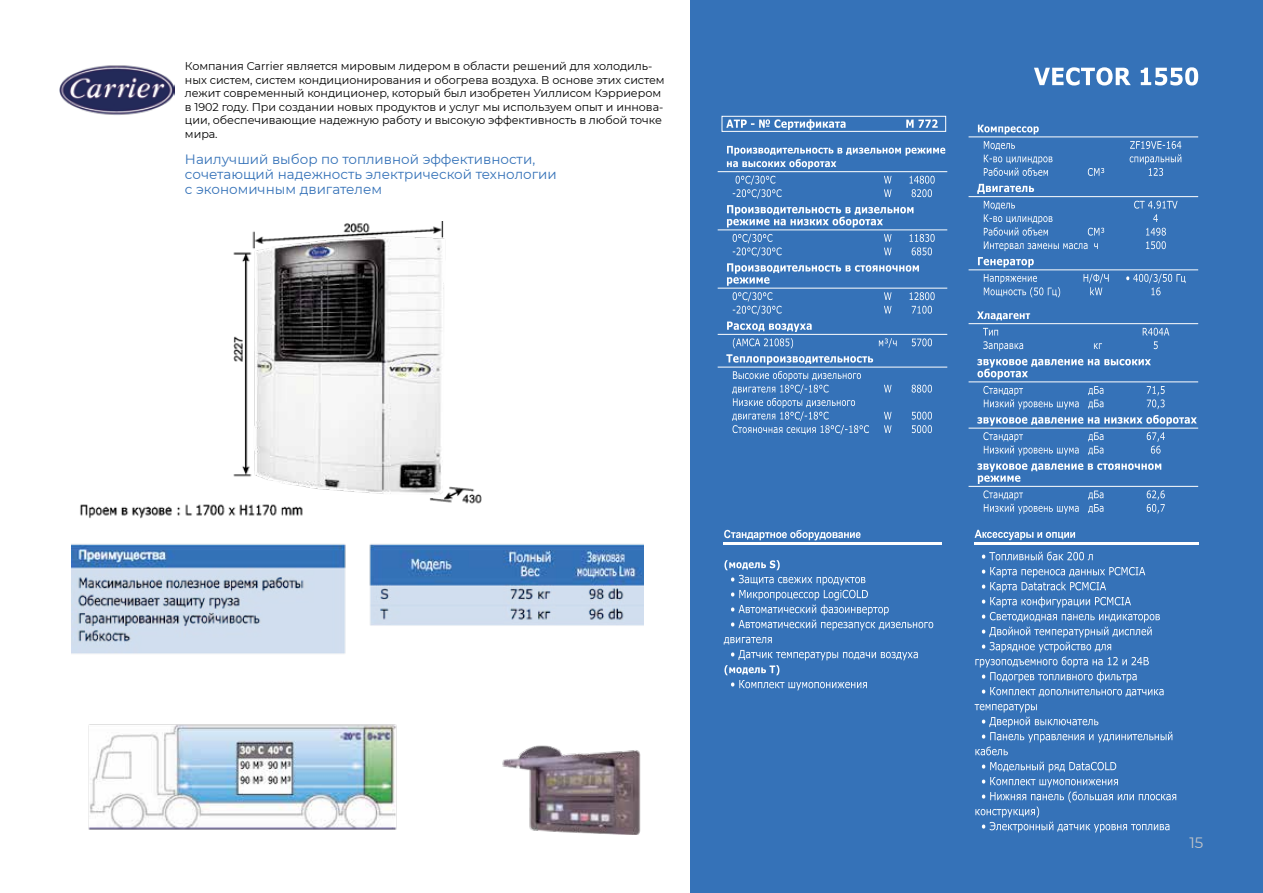
<style>
.page{position:relative;width:1263px;height:893px;background:#fff}
.page>*{position:absolute;margin:0;border:0;box-sizing:border-box;transform-origin:0 0}
.t1{font:15px "Montserrat";color:#aeafb2}
.t2{font:13.5px/15px "Montserrat";color:#3572b8}
.t3{font:11.25px/13.5px "Montserrat";letter-spacing:-.005em;color:#000}
</style>
<div class="page">
<img style="left:71px;top:222px;width:572px;height:612px">
<div style="left:690px;top:0;width:573px;height:893px;background:#3572b8"></div>
<svg style="left:1034px;top:67px;width:164px;height:19px"></svg>
<hr style="left:718px;top:171px;width:229px;height:1px;background:#fff">
<svg style="left:727px;top:146px;width:218px;height:23px"></svg>
<svg style="left:733px;top:176px;width:48px;height:23px"></svg>
<svg style="left:884px;top:176px;width:51px;height:21px"></svg>
<hr style="left:718px;top:230px;width:229px;height:1px;background:#fff">
<svg style="left:727px;top:205px;width:186px;height:23px"></svg>
<svg style="left:733px;top:234px;width:48px;height:23px"></svg>
<svg style="left:884px;top:234px;width:51px;height:21px"></svg>
<hr style="left:718px;top:288px;width:229px;height:1px;background:#fff">
<svg style="left:727px;top:263px;width:192px;height:23px"></svg>
<svg style="left:884px;top:292px;width:51px;height:8px"></svg>
<svg style="left:733px;top:292px;width:48px;height:23px"></svg>
<svg style="left:884px;top:306px;width:48px;height:8px"></svg>
<hr style="left:718px;top:334px;width:229px;height:1px;background:#fff">
<svg style="left:727px;top:322px;width:85px;height:10px"></svg>
<svg style="left:733px;top:338px;width:60px;height:10px"></svg>
<svg style="left:879px;top:338px;width:53px;height:10px"></svg>
<hr style="left:718px;top:367px;width:229px;height:1px;background:#fff">
<svg style="left:726px;top:354px;width:147px;height:11px"></svg>
<svg style="left:732px;top:371px;width:200px;height:63px"></svg>
<hr style="left:968px;top:137px;width:230px;height:1px;background:#fff">
<svg style="left:978px;top:125px;width:61px;height:9px"></svg>
<svg style="left:984px;top:141px;width:197px;height:35px"></svg>
<hr style="left:968px;top:196px;width:230px;height:1px;background:#fff">
<svg style="left:977px;top:184px;width:57px;height:10px"></svg>
<svg style="left:984px;top:201px;width:193px;height:50px"></svg>
<hr style="left:968px;top:269px;width:230px;height:1px;background:#fff">
<svg style="left:978px;top:257px;width:56px;height:10px"></svg>
<svg style="left:984px;top:274px;width:201px;height:23px"></svg>
<hr style="left:968px;top:323px;width:230px;height:1px;background:#fff">
<svg style="left:977px;top:311px;width:53px;height:9px"></svg>
<svg style="left:983px;top:328px;width:186px;height:23px"></svg>
<hr style="left:968px;top:381px;width:230px;height:1px;background:#fff">
<svg style="left:977px;top:359px;width:174px;height:20px"></svg>
<svg style="left:983px;top:386px;width:182px;height:23px"></svg>
<hr style="left:968px;top:428px;width:230px;height:1px;background:#fff">
<svg style="left:977px;top:415px;width:220px;height:11px"></svg>
<svg style="left:983px;top:432px;width:182px;height:24px"></svg>
<hr style="left:968px;top:486px;width:230px;height:1px;background:#fff">
<svg style="left:977px;top:463px;width:184px;height:21px"></svg>
<svg style="left:983px;top:490px;width:182px;height:24px"></svg>
<img style="left:724px;top:542px;width:217px;height:2px">
<svg style="left:724px;top:530px;width:137px;height:10px"></svg>
<svg style="left:724px;top:560px;width:209px;height:70px"></svg>
<svg style="left:724px;top:637px;width:194px;height:53px"></svg>
<img style="left:974px;top:542px;width:224px;height:2px">
<svg style="left:974px;top:530px;width:101px;height:10px"></svg>
<svg style="left:982px;top:552px;width:111px;height:8px"></svg>
<svg style="left:975px;top:567px;width:188px;height:130px"></svg>
<svg style="left:974px;top:704px;width:198px;height:51px"></svg>
<svg style="left:975px;top:762px;width:201px;height:70px"></svg>
<div style="left:721px;top:116px;width:225px;height:16px;border:1px solid #fff"></div>
<svg style="left:726px;top:119px;width:119px;height:11px"></svg>
<svg style="left:906px;top:119px;width:32px;height:9px"></svg>
<img style="left:60px;top:65px;width:114px;height:50px">
<p class="t3" style="left:185px;top:59px;width:481px">Компания Carrier является мировым лидером в области решений для холодиль&shy;ных систем, систем кондиционирования и обогрева воздуха. В основе этих систем лежит современный кондиционер, который был изобретен Уиллисом Кэрриером в 1902 году. При создании новых продуктов и услуг мы используем опыт и иннова&shy;ции, обеспечивающие надежную работу и высокую эффективность в любой точке мира.</p>
<p class="t2" style="left:185px;top:151px;width:373px">Наилучший выбор по топливной эффективности, сочетающий надежность электрической технологии с экономичным двигателем</p>
<h1 class="t1" style="left:1189px;top:833px;width:15px">15</h1>
</div>
